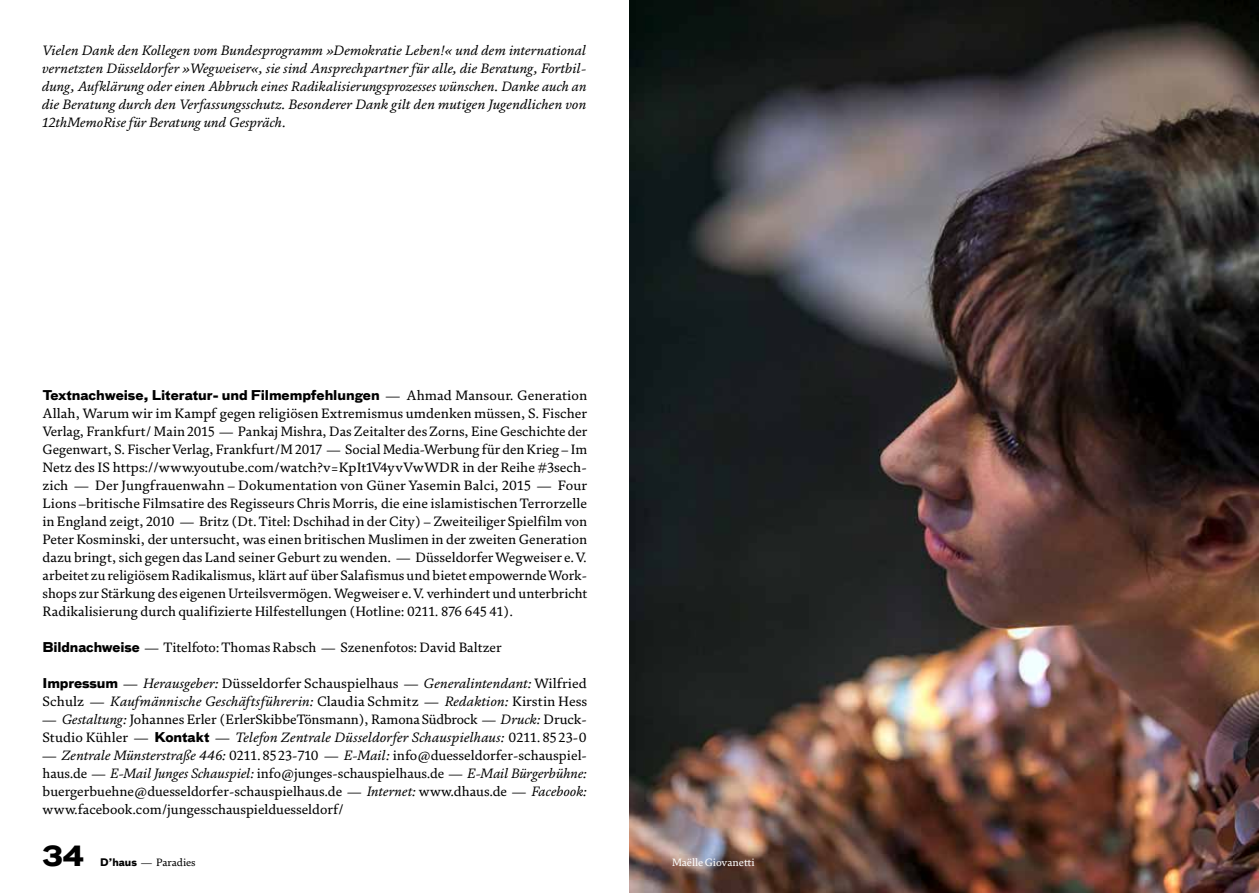
<style>
.page{position:relative;width:1259px;height:893px;background:#fff}
.page>*{position:absolute;margin:0;border:0;box-sizing:border-box;transform-origin:0 0}
.t1{font:700 27px "Bau Pro";color:#000}
.t2{font:13.8px/18px "FS Brabo";letter-spacing:.005em;color:#000;text-align:justify}
.t3{font:italic 13.8px/18px "FS Brabo";letter-spacing:.005em;color:#000}
.t4{font:700 13.2px "Bau Pro";letter-spacing:-.005em;color:#000}
.t5{font:10.8px "FS Brabo";color:#fff}
.t6{font:10.8px "FS Brabo";letter-spacing:-.005em;color:#000}
.s1{font-family:"FS Brabo";font-weight:400;font-size:13.8px}
.s2{font-family:"Bau Pro";font-weight:700;font-size:13.2px}
.s3{font-family:"Bau Pro";font-weight:700;font-style:normal;font-size:13.2px}
.s4{font-style:normal}
.s5{font-style:italic}
.s6{font-family:"Bau Pro";font-weight:700;font-size:10.2px}
</style>
<div class="page">
<img style="left:629px;top:0;width:630px;height:893px">
<p class="t3" style="left:43px;top:40px;width:546px;text-align:justify">Vielen Dank den Kollegen vom Bundesprogramm »Demokratie Leben!« und dem international vernetzten Düsseldorfer »Wegweiser«, sie sind Ansprechpartner für alle, die Beratung, Fortbil&shy;dung, Aufklärung oder einen Abbruch eines Radikalisierungsprozesses wünschen. Danke auch an die Beratung durch den Verfassungsschutz. Besonderer Dank gilt den mutigen Jugendlichen von 12thMemoRise für Beratung und Gespräch.</p>
<p class="t4" style="left:43px;top:383px;width:546px">Textnachweise, Literatur- und Filmempfehlungen <span class="s1">— Ahmad Mansour. Generation</span></p>
<p class="t2" style="left:43px;top:403px;width:546px">Allah, Warum wir im Kampf gegen religiösen Extremismus umdenken müssen, S. Fischer Verlag, Frankfurt/ Main 2015 — Pankaj Mishra, Das Zeitalter des Zorns, Eine Geschichte der Gegenwart, S. Fischer Verlag, Frankfurt/M 2017 — Social Media-Werbung für den Krieg – Im Netz des IS https://www.youtube.com/watch?v=KpIt1V4yvVwWDR in der Reihe #3sech&shy;zich — Der Jungfrauenwahn – Dokumentation von Güner Yasemin Balci, 2015 — Four Lions –britische Filmsatire des Regisseurs Chris Morris, die eine islamistischen Terrorzelle in England zeigt, 2010 — Britz (Dt. Titel: Dschihad in der City) – Zweiteiliger Spielfilm von Peter Kosminski, der untersucht, was einen britischen Muslimen in der zweiten Generation dazu bringt, sich gegen das Land seiner Geburt zu wenden. — Düsseldorfer Wegweiser e.V. arbeitet zu religiösem Radikalismus, klärt auf über Salafismus und bietet empowernde Work&shy;shops zur Stärkung des eigenen Urteilsvermögen. Wegweiser e.V. verhindert und unterbricht Radikalisierung durch qualifizierte Hilfestellungen (Hotline: 0211. 876 645 41).</p>
<p class="t2" style="left:43px;top:637px;width:461px"><span class="s2">Bildnachweise</span> — Titelfoto: Thomas Rabsch — Szenenfotos: David Baltzer</p>
<p class="t3" style="left:43px;top:673px;width:546px"><span class="s3">Impressum</span> <span class="s4">—</span> Herausgeber: <span class="s4">Düsseldorfer Schauspielhaus —</span> Generalintendant: <span class="s4">Wilfried<br>Schulz —</span> Kaufmännische Geschäftsführerin: <span class="s4">Claudia Schmitz —</span> Redaktion: <span class="s4">Kirstin Hess</span></p>
<p class="t2" style="left:43px;top:709px;width:546px">— <span class="s5">Gestaltung:</span> Johannes Erler (ErlerSkibbeTönsmann), Ramona Südbrock — <span class="s5">Druck:</span> Druck-<br>Studio Kühler — <span class="s2">Kontakt</span> — <span class="s5">Telefon Zentrale Düsseldorfer Schauspielhaus:</span> 0211. 85 23-0</p>
<p class="t2" style="left:43px;top:745px;width:546px">— <span class="s5">Zentrale Münsterstraße 446:</span> 0211. 85 23-710 — <span class="s5">E-Mail:</span> info@duesseldorfer-schauspiel&shy;haus.de — <span class="s5">E-Mail Junges Schauspiel:</span> info@junges-schauspielhaus.de — <span class="s5">E-Mail Bürgerbühne: </span>buergerbuehne@duesseldorfer-schauspielhaus.de — <span class="s5">Internet:</span> www.dhaus.de — <span class="s5">Facebook: </span>www.facebook.com/jungesschauspielduesseldorf/</p>
<h1 class="t1" style="left:43px;top:833px;width:43px">34</h1>
<p class="t6" style="left:100px;top:855px;width:97px"><span class="s6">D’haus</span> — Paradies</p>
<p class="t5" style="left:672px;top:855px;width:84px">Maëlle Giovanetti</p>
</div>
